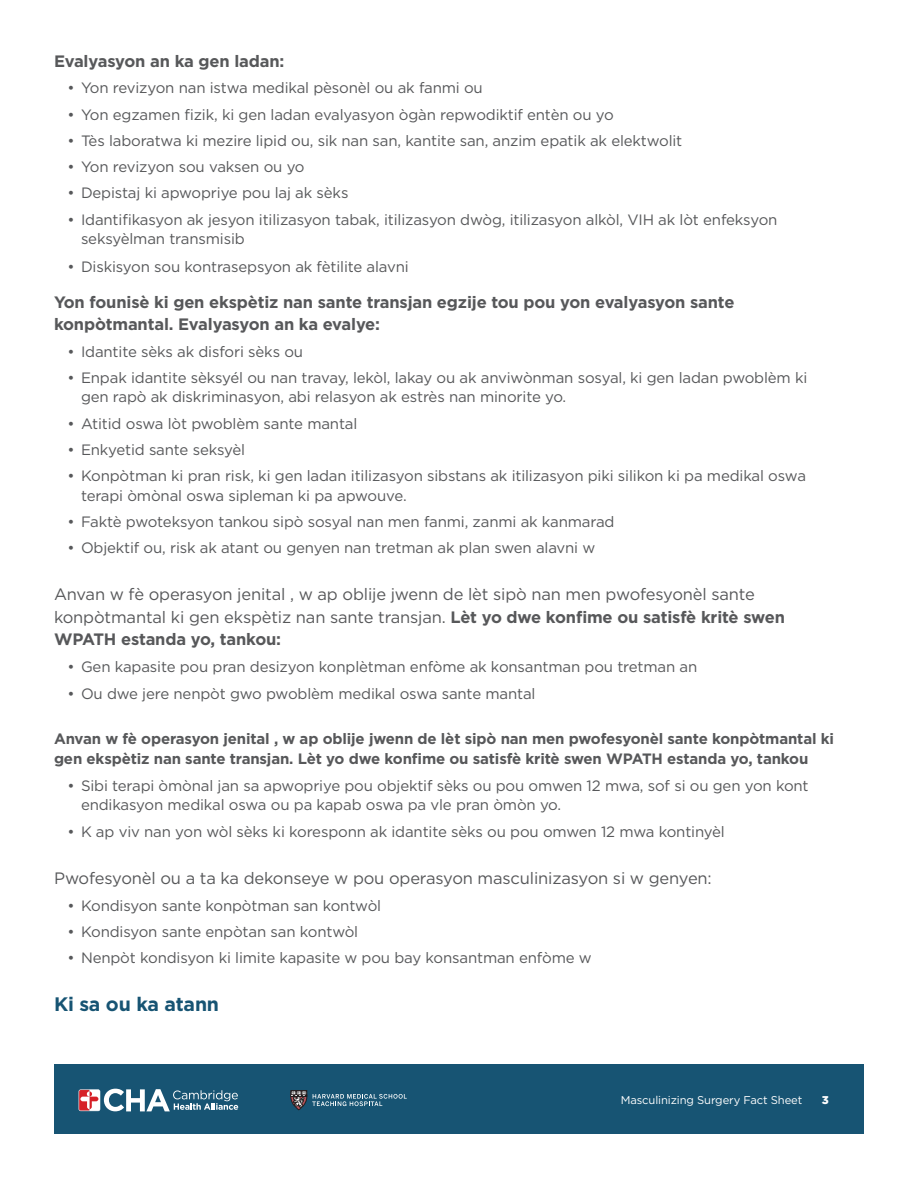
<style>
.page{position:relative;width:918px;height:1188px;background:#fff}
.page>*{position:absolute;margin:0;border:0;box-sizing:border-box;transform-origin:0 0}
.Subhead{font:700 19.5px "Gotham";letter-spacing:-.01em;color:#175473}
.Body{font:16.5px/22.5px "Gotham";letter-spacing:-.01em;color:#57585a}
.t1{font:700 16.5px/22.5px "Gotham";letter-spacing:-.01em;color:#57585a}
.t2{font:15px/19.5px "Gotham";letter-spacing:-.01em;color:#57585a}
.Body-2{font:700 15px/19.5px "Gotham";letter-spacing:-.01em;color:#57585a}
.t3{font:11.25px "Gotham";letter-spacing:-.01em;color:#fff}
.t4{font:900 11.25px "Gotham";color:#fff}
.s1{font-weight:700}
</style>
<div class="page">
<div style="left:54px;top:1065px;width:810px;height:69px;background:#175473"></div>
<svg style="left:79px;top:1089px;width:159px;height:22px"></svg>
<svg style="left:291px;top:1090px;width:116px;height:20px"></svg>
<h3 class="t1" style="left:54px;top:50px;width:232px">Evalyasyon an ka gen ladan:</h3>
<p class="t2" style="left:68px;top:78px;width:417px">• Yon revizyon nan istwa medikal pèsonèl ou ak fanmi ou</p>
<p class="t2" style="left:68px;top:104px;width:548px">• Yon egzamen fizik, ki gen ladan evalyasyon ògàn repwodiktif entèn ou yo</p>
<p class="t2" style="left:68px;top:131px;width:616px">• Tès laboratwa ki mezire lipid ou, sik nan san, kantite san, anzim epatik ak elektwolit</p>
<p class="t2" style="left:68px;top:157px;width:239px">• Yon revizyon sou vaksen ou yo</p>
<p class="t2" style="left:68px;top:183px;width:282px">• Depistaj ki apwopriye pou laj ak sèks</p>
<p class="t2" style="left:81px;top:209px;width:698px;text-indent:-14px">• Idantifikasyon ak jesyon itilizasyon tabak, itilizasyon dwòg, itilizasyon alkòl, VIH ak lòt enfeksyon seksyèlman transmisib</p>
<p class="t2" style="left:68px;top:257px;width:343px">• Diskisyon sou kontrasepsyon ak fètilite alavni</p>
<h3 class="t1" style="left:54px;top:291px;width:682px">Yon founisè ki gen ekspètiz nan sante transjan egzije tou pou yon evalyasyon sante konpòtmantal. Evalyasyon an ka evalye:</h3>
<p class="t2" style="left:68px;top:341px;width:237px">• Idantite sèks ak disfori sèks ou</p>
<p class="t2" style="left:81px;top:368px;width:728px;text-indent:-14px">• Enpak idantite sèksyél ou nan travay, lekòl, lakay ou ak anviwònman sosyal, ki gen ladan pwoblèm ki gen rapò ak diskriminasyon, abi relasyon ak estrès nan minorite yo.</p>
<p class="t2" style="left:68px;top:413px;width:291px">• Atitid oswa lòt pwoblèm sante mantal</p>
<p class="t2" style="left:68px;top:440px;width:179px">• Enkyetid sante seksyèl</p>
<p class="t2" style="left:81px;top:466px;width:727px;text-indent:-14px">• Konpòtman ki pran risk, ki gen ladan itilizasyon sibstans ak itilizasyon piki silikon ki pa medikal oswa terapi òmònal oswa sipleman ki pa apwouve.</p>
<p class="t2" style="left:68px;top:512px;width:549px">• Faktè pwoteksyon tankou sipò sosyal nan men fanmi, zanmi ak kanmarad</p>
<p class="t2" style="left:68px;top:538px;width:529px">• Objektif ou, risk ak atant ou genyen nan tretman ak plan swen alavni w</p>
<p class="Body" style="left:54px;top:583px;width:733px">Anvan w fè operasyon jenital , w ap oblije jwenn de lèt sipò nan men pwofesyonèl sante konpòtmantal ki gen ekspètiz nan sante transjan. <span class="s1">Lèt yo dwe konfime ou satisfè kritè swen<br>WPATH estanda yo, tankou:</span></p>
<p class="t2" style="left:68px;top:657px;width:631px">• Gen kapasite pou pran desizyon konplètman enfòme ak konsantman pou tretman an</p>
<p class="t2" style="left:68px;top:683px;width:470px">• Ou dwe jere nenpòt gwo pwoblèm medikal oswa sante mantal</p>
<p class="Body-2" style="left:54px;top:729px;width:782px">Anvan w fè operasyon jenital , w ap oblije jwenn de lèt sipò nan men pwofesyonèl sante konpòtmantal ki gen ekspètiz nan sante transjan. Lèt yo dwe konfime ou satisfè kritè swen WPATH estanda yo, tankou</p>
<p class="t2" style="left:81px;top:776px;width:729px;text-indent:-14px">• Sibi terapi òmònal jan sa apwopriye pou objektif sèks ou pou omwen 12 mwa, sof si ou gen yon kont endikasyon medikal oswa ou pa kapab oswa pa vle pran òmòn yo.</p>
<p class="t2" style="left:68px;top:821px;width:659px">• K ap viv nan yon wòl sèks ki koresponn ak idantite sèks ou pou omwen 12 mwa kontinyèl</p>
<p class="Body" style="left:54px;top:867px;width:659px">Pwofesyonèl ou a ta ka dekonseye w pou operasyon masculinizasyon si w genyen:</p>
<p class="t2" style="left:68px;top:896px;width:315px">• Kondisyon sante konpòtman san kontwòl</p>
<p class="t2" style="left:68px;top:922px;width:292px">• Kondisyon sante enpòtan san kontwòl</p>
<p class="t2" style="left:68px;top:948px;width:526px">• Nenpòt kondisyon ki limite kapasite w pou bay konsantman enfòme w</p>
<p class="Subhead" style="left:54px;top:992px;width:167px">Ki sa ou ka atann</p>
<p class="t3" style="left:621px;top:1093px;width:183px">Masculinizing Surgery Fact Sheet</p>
<p class="t4" style="left:822px;top:1092px;width:8px">3</p>
</div>
